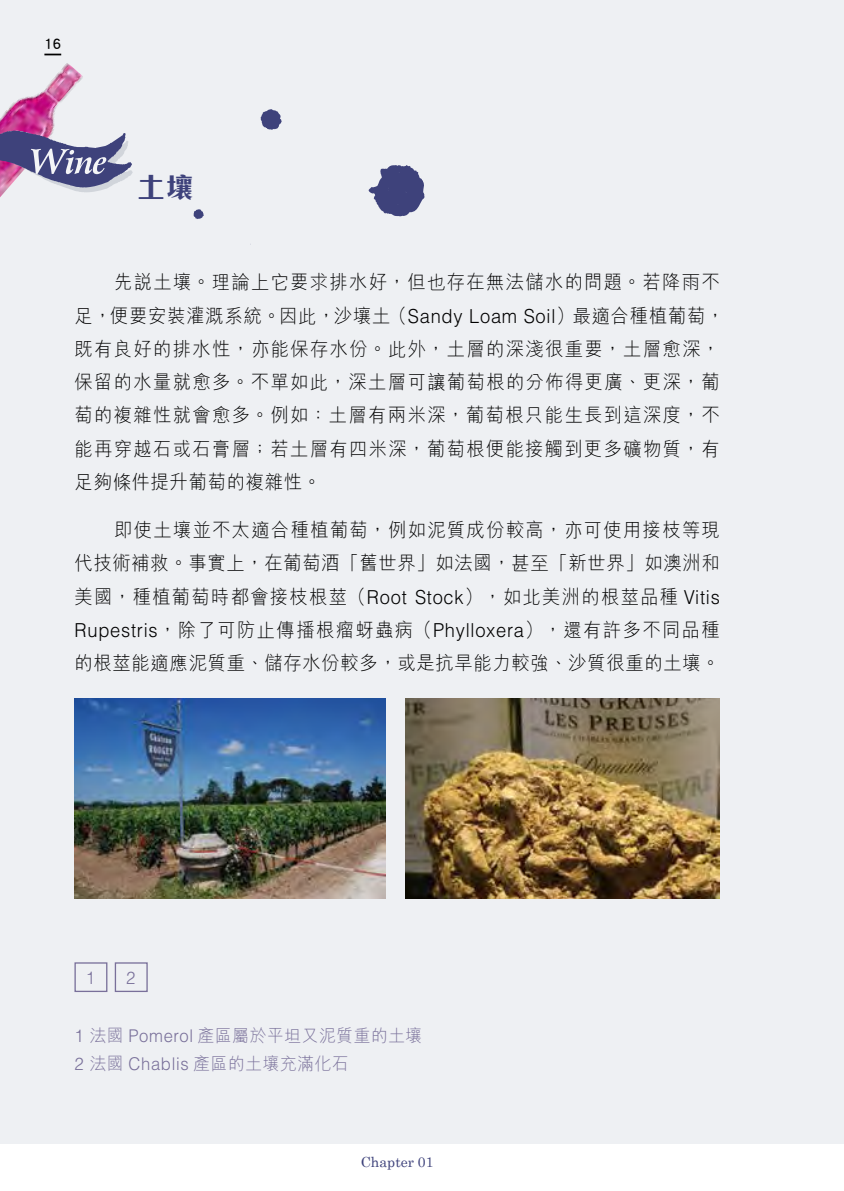
<style>
.page{position:relative;width:844px;height:1191px;background:#fff}
.page>*{position:absolute;margin:0;border:0;box-sizing:border-box;transform-origin:0 0}
.t1{font:700 28.18px "C Hei 3 HK";color:#3e427b}
.t2{font:300 19.25px/33.2px "M Hei HK";letter-spacing:.075em;color:#000;scale:.95 1}
.t3{font:300 17.5px/27.7px "M Hei HK";letter-spacing:.04em;color:#79709a;scale:.95 1}
.t4{font:300 17.5px "Helvetica";color:#79709a;scale:.95 1}
.t5{font:14px "Century Schoolbook";color:#3e427b}
.t6{font:14px "DF Hei HK W7";color:#000}
.s1{font-family:"Helvetica"}
</style>
<div class="page">
<div style="left:0;top:0;width:843px;height:1143px;background:#eef0f3"></div>
<img style="left:0;top:53px;width:83px;height:144px">
<img style="left:74px;top:698px;width:312px;height:200px">
<img style="left:406px;top:698px;width:313px;height:200px">
<svg style="left:193px;top:209px;width:11px;height:10px"></svg>
<svg style="left:368px;top:165px;width:57px;height:51px"></svg>
<svg style="left:260px;top:109px;width:22px;height:21px"></svg>
<svg style="left:0;top:130px;width:133px;height:62px"></svg>
<div style="left:74px;top:962px;width:33px;height:30px;border:1px solid #79709a"></div>
<div style="left:115px;top:962px;width:33px;height:30px;border:1px solid #79709a"></div>
<p class="t6" style="left:44px;top:37px;width:18px">16</p>
<h1 class="t1" style="left:137px;top:166px;width:58px">土壤</h1>
<p class="t2" style="left:74px;top:265px;width:685px;text-indent:40px">先說土壤。理論上它要求排水好，但也存在無法儲水的問題。若降雨不足，便要安裝灌溉系統。因此，沙壤土（<span class="s1">Sandy Loam Soil</span>）最適合種植葡萄，既有良好的排水性，亦能保存水份。此外，土層的深淺很重要，土層愈深，保留的水量就愈多。不單如此，深土層可讓葡萄根的分佈得更廣、更深，葡萄的複雜性就會愈多。例如：土層有兩米深，葡萄根只能生長到這深度，不能再穿越石或石膏層；若土層有四米深，葡萄根便能接觸到更多礦物質，有足夠條件提升葡萄的複雜性。</p>
<p class="t2" style="left:74px;top:512px;width:680px;text-align:justify;text-indent:40px">即使土壤並不太適合種植葡萄，例如泥質成份較高，亦可使用接枝等現代技術補救。事實上，在葡萄酒「舊世界」如法國，甚至「新世界」如澳洲和美國，種植葡萄時都會接枝根莖（<span class="s1">Root Stock</span>），如北美洲的根莖品種 <span class="s1">Vitis Rupestris</span>，除了可防止傳播根瘤蚜蟲病（<span class="s1">Phylloxera</span>），還有許多不同品種的根莖能適應泥質重、儲存水份較多，或是抗旱能力較強、沙質很重的土壤。</p>
<p class="t4" style="left:86px;top:966px;width:11px">1</p>
<p class="t4" style="left:126px;top:966px;width:11px">2</p>
<p class="t3" style="left:74px;top:1021px;width:367px"><span class="s1">1</span> 法國 <span class="s1">Pomerol</span> 產區屬於平坦又泥質重的土壤<br><span class="s1">2</span> 法國 <span class="s1">Chablis</span> 產區的土壤充滿化石</p>
<p class="t5" style="left:361px;top:1153px;width:74px">Chapter 01</p>
</div>
